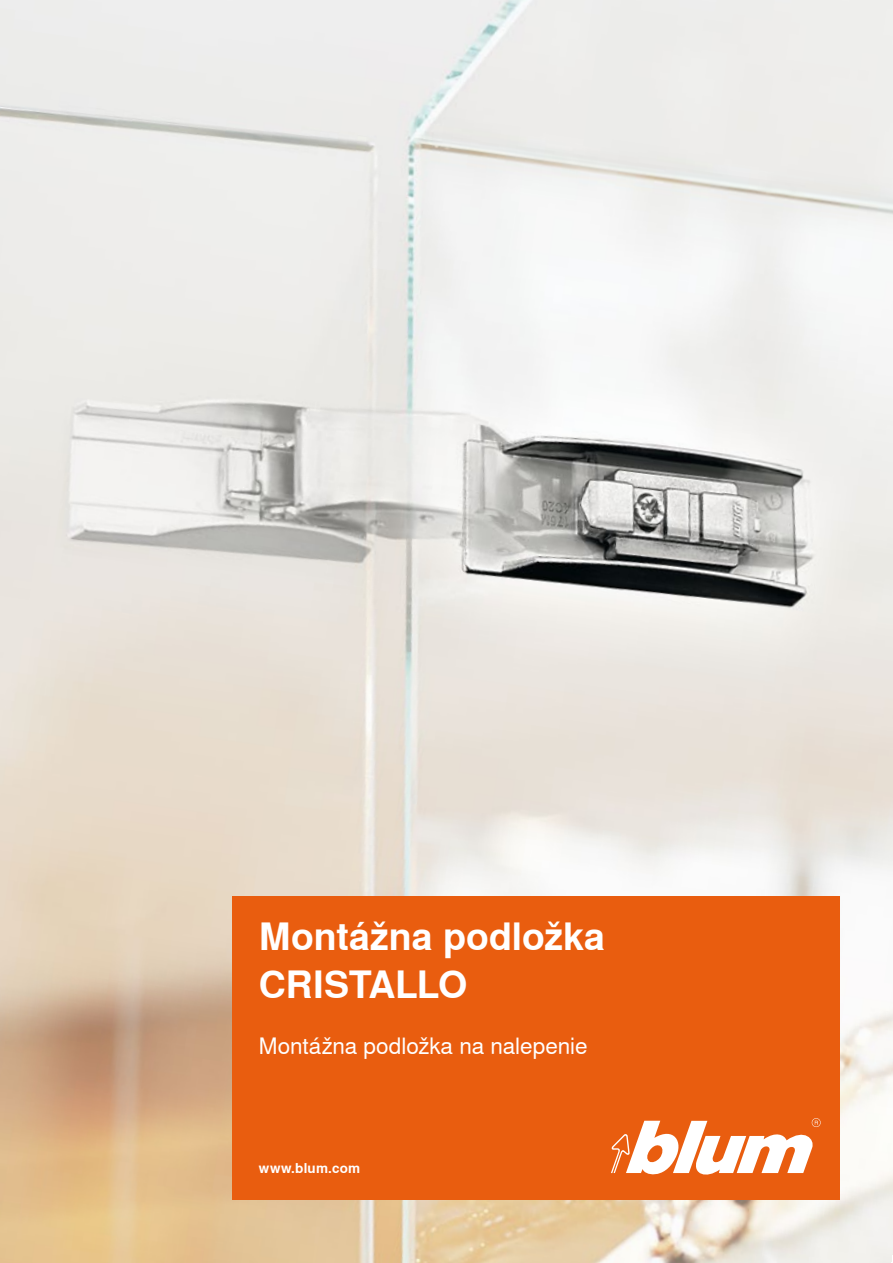
<style>
.page{position:relative;width:893px;height:1263px;background:#fff}
.page>*{position:absolute;margin:0;border:0;box-sizing:border-box;transform-origin:0 0}
.t1{font:700 37.5px/48px "Nimbus Sans Global";letter-spacing:-.005em;color:#fff}
.t2{font:22.5px "Nimbus Sans Global";letter-spacing:-.005em;color:#fff}
.t3{font:700 13.5px "Nimbus Sans Global";letter-spacing:.015em;color:#fff}
</style>
<div class="page">
<img style="left:0;top:0;width:893px;height:1263px">
<div style="left:232px;top:896px;width:607px;height:304px;background:#e95d0f"></div>
<svg style="left:611px;top:1118px;width:210px;height:57px"></svg>
<h1 class="t1" style="left:259px;top:912px;width:347px">Montážna podložka<br>CRISTALLO</h1>
<p class="t2" style="left:259px;top:1028px;width:330px">Montážna podložka na nalepenie</p>
<p class="t3" style="left:259px;top:1158px;width:103px">www.blum.com</p>
</div>
